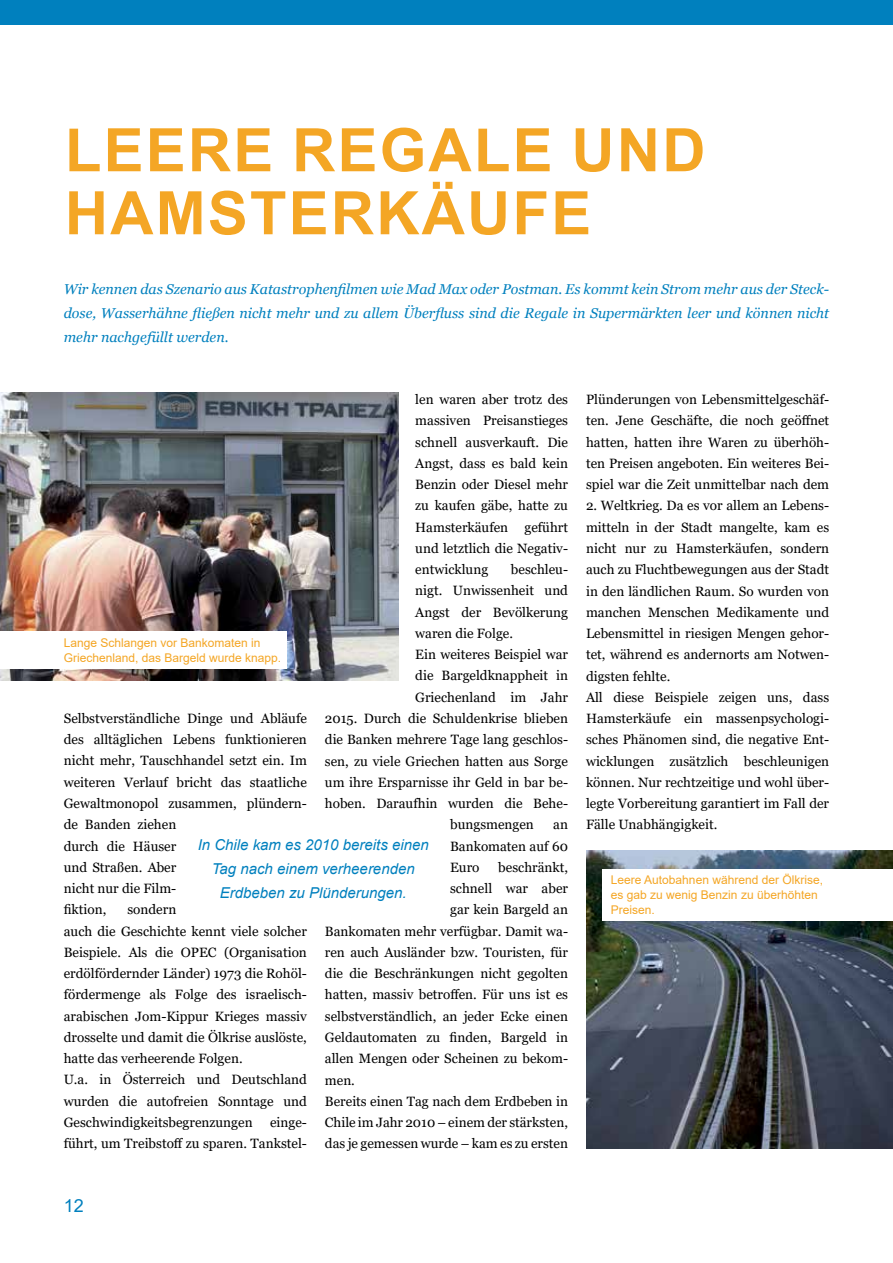
<style>
.page{position:relative;width:893px;height:1263px;background:#fff}
.page>*{position:absolute;margin:0;border:0;box-sizing:border-box;transform-origin:0 0}
.t1{font:700 60px/63px "Arial";letter-spacing:.035em;color:#f4a625}
.t2{font:18px "Arial";color:#0080be}
.t3{font:italic 15px/24px "Arial";color:#0080be;text-align:center}
.t4{font:italic 14.25px/24px "Georgia";color:#0080be;text-align:justify}
.t5{font:13.5px/21.3px "Georgia";color:#000}
.t6{font:12px/15px "Arial";color:#f4a625}
</style>
<div class="page">
<div style="left:0;top:0;width:893px;height:25px;background:#0080be"></div>
<img style="left:586px;top:850px;width:307px;height:298px">
<img style="left:0;top:393px;width:398px;height:287px">
<div style="left:0;top:631px;width:287px;height:38px;background:#fff"></div>
<div style="left:602px;top:869px;width:291px;height:51px;background:#fff"></div>
<h1 class="t1" style="left:65px;top:119px;width:642px">LEERE REGALE UND<br>HAMSTERKÄUFE</h1>
<p class="t4" style="left:64px;top:277px;width:767px">Wir kennen das Szenario aus Katastrophenfilmen wie Mad Max oder Postman. Es kommt kein Strom mehr aus der Steck&shy;dose, Wasserhähne fließen nicht mehr und zu allem Überfluss sind die Regale in Supermärkten leer und können nicht mehr nachgefüllt werden.</p>
<p class="t5" style="left:415px;top:389px;width:154px;text-align:justify">len waren aber trotz des massiven Preisanstieges schnell ausverkauft. Die Angst, dass es bald kein Benzin oder Diesel mehr zu kaufen gäbe, hatte zu Hamsterkäufen geführt und letztlich die Negativ&shy;entwicklung</p>
<p class="t5" style="left:511px;top:559px;width:59px">beschleu-</p>
<p class="t5" style="left:415px;top:580px;width:154px">nigt. Unwissenheit und</p>
<p class="t5" style="left:415px;top:602px;width:154px">Angst der Bevölkerung</p>
<p class="t5" style="left:415px;top:623px;width:99px">waren die Folge.</p>
<p class="t5" style="left:415px;top:644px;width:154px">Ein weiteres Beispiel war</p>
<p class="t5" style="left:415px;top:665px;width:154px">die Bargeldknappheit in</p>
<p class="t5" style="left:415px;top:687px;width:154px">Griechenland im Jahr</p>
<p class="t5" style="left:325px;top:708px;width:245px">2015. Durch die Schuldenkrise blieben</p>
<p class="t5" style="left:325px;top:729px;width:245px">die Banken mehrere Tage lang geschlos-</p>
<p class="t5" style="left:325px;top:750px;width:245px">sen, zu viele Griechen hatten aus Sorge</p>
<p class="t5" style="left:325px;top:772px;width:245px">um ihre Ersparnisse ihr Geld in bar be-</p>
<p class="t5" style="left:325px;top:793px;width:245px">hoben. Daraufhin wurden die Behe-</p>
<p class="t5" style="left:450px;top:814px;width:85px">bungsmengen</p>
<p class="t6" style="left:64px;top:635px;width:219px">Lange Schlangen vor Bankomaten in<br>Griechenland, das Bargeld wurde knapp.</p>
<p class="t5" style="left:64px;top:708px;width:245px">Selbstverständliche Dinge und Abläufe des alltäglichen Lebens funktionieren nicht mehr, Tauschhandel setzt ein. Im weiteren Verlauf bricht das staatliche<br>Gewaltmonopol zusammen, plündern&shy;de Banden ziehen<br>durch die Häuser<br>und Straßen. Aber<br>nicht nur die Film-<br>fiktion,</p>
<p class="t5" style="left:450px;top:814px;width:119px;text-align:justify;text-indent:103px">an Bankomaten auf 60<br>Euro</p>
<p class="t3" style="left:198px;top:833px;width:232px">In Chile kam es 2010 bereits einen<br>Tag nach einem verheerenden<br>Erdbeben zu Plünderungen.</p>
<p class="t5" style="left:498px;top:857px;width:71px">beschränkt,</p>
<p class="t5" style="left:450px;top:878px;width:119px">schnell war aber</p>
<p class="t5" style="left:450px;top:899px;width:119px">gar kein Bargeld an</p>
<p class="t5" style="left:325px;top:921px;width:245px">Bankomaten mehr verfügbar. Damit wa-</p>
<p class="t5" style="left:325px;top:942px;width:245px">ren auch Ausländer bzw. Touristen, für</p>
<p class="t5" style="left:325px;top:963px;width:245px">die die Beschränkungen nicht gegolten</p>
<p class="t5" style="left:325px;top:984px;width:245px">hatten, massiv betroffen. Für uns ist es</p>
<p class="t5" style="left:325px;top:1006px;width:245px">selbstverständlich, an jeder Ecke einen</p>
<p class="t5" style="left:325px;top:1027px;width:245px">Geldautomaten zu finden, Bargeld in</p>
<p class="t5" style="left:325px;top:1048px;width:245px">allen Mengen oder Scheinen zu bekom-</p>
<p class="t5" style="left:325px;top:1069px;width:32px">men.</p>
<p class="t5" style="left:325px;top:1091px;width:245px">Bereits einen Tag nach dem Erdbeben in</p>
<p class="t5" style="left:325px;top:1112px;width:245px">Chile im Jahr 2010 – einem der stärksten,</p>
<p class="t5" style="left:325px;top:1133px;width:245px">das je gemessen wurde – kam es zu ersten</p>
<p class="t5" style="left:64px;top:899px;width:245px;text-indent:64px">sondern<br>auch die Geschichte kennt viele solcher Beispiele. Als die OPEC (Organisation erdölfördernder Länder) 1973 die Rohöl&shy;fördermenge als Folge des israelisch&shy;arabischen Jom-Kippur Krieges massiv drosselte und damit die Ölkrise auslöste, hatte das verheerende Folgen.<br>U.a. in Österreich und Deutschland wurden die autofreien Sonntage und Geschwindigkeitsbegrenzungen</p>
<p class="t5" style="left:64px;top:1112px;width:245px;text-align:right">einge-<br>führt, um Treibstoff zu sparen. Tankstel-</p>
<p class="t5" style="left:586px;top:389px;width:245px;text-align:justify">Plünderungen von Lebensmittelgeschäf&shy;ten. Jene Geschäfte, die noch geöffnet hatten, hatten ihre Waren zu überhöh&shy;ten Preisen angeboten. Ein weiteres Bei&shy;spiel war die Zeit unmittelbar nach dem</p>
<p class="t5" style="left:586px;top:495px;width:245px">2. Weltkrieg. Da es vor allem an Lebens&shy;mitteln in der Stadt mangelte, kam es nicht nur zu Hamsterkäufen, sondern auch zu Fluchtbewegungen aus der Stadt in den ländlichen Raum. So wurden von manchen Menschen Medikamente und Lebensmittel in riesigen Mengen gehor&shy;tet, während es andernorts am Notwen&shy;digsten fehlte.<br>All diese Beispiele zeigen uns, dass Hamsterkäufe ein massenpsychologi&shy;sches Phänomen sind, die negative Ent&shy;wicklungen zusätzlich beschleunigen können. Nur rechtzeitige und wohl über&shy;legte Vorbereitung garantiert im Fall der Fälle Unabhängigkeit.</p>
<p class="t6" style="left:611px;top:872px;width:214px">Leere Autobahnen während der Ölkrise, es gab zu wenig Benzin zu überhöhten<br>Preisen.</p>
<h2 class="t2" style="left:64px;top:1193px;width:22px">12</h2>
</div>
